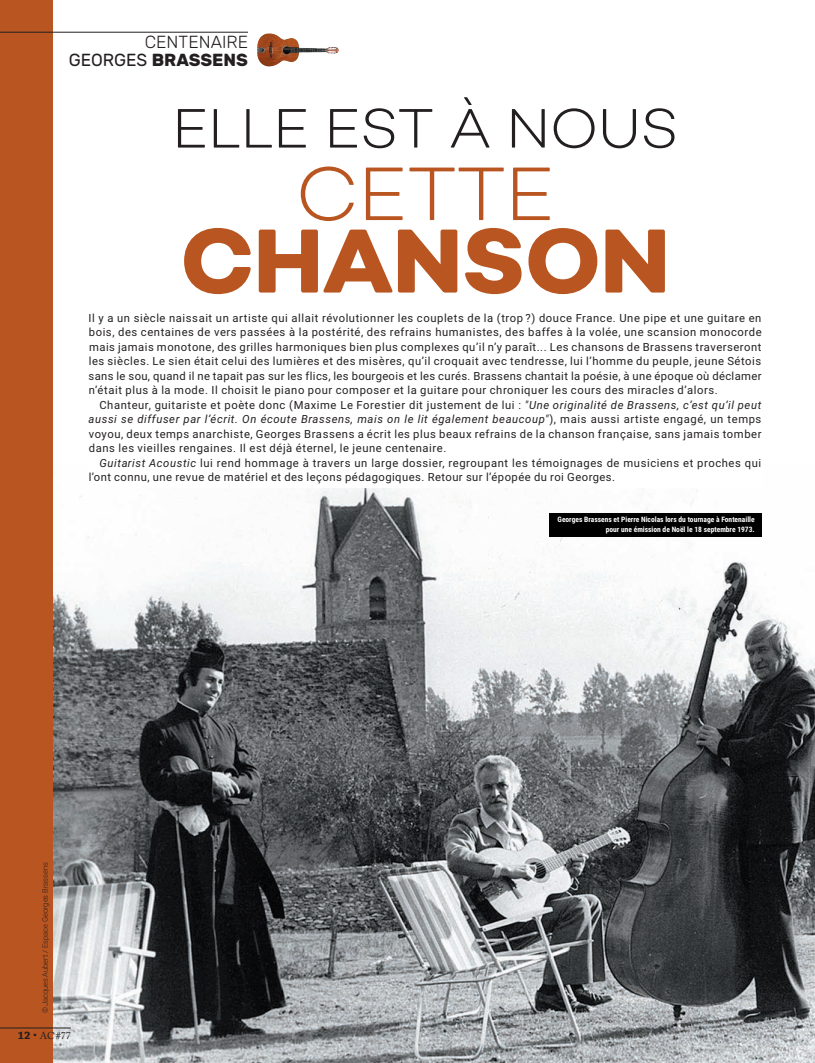
<style>
.page{position:relative;width:815px;height:1063px;background:#fff}
.page>*{position:absolute;margin:0;border:0;box-sizing:border-box;transform-origin:0 0}
.t1{font:800 90px "Nutmeg";letter-spacing:-.005em;color:#b95521}
.t2{font:300 75px "Nutmeg";letter-spacing:-.005em;color:#b95521}
.t3{font:300 55px "Nutmeg";letter-spacing:-.005em;color:#231f20}
.t4{font:300 17.5px/17.5px "Rubik";color:#231f20;text-align:right}
.t5{font:11.25px/14.5px "Roboto";letter-spacing:.05em;color:#231f20;text-align:justify}
.t6{font:10px "Adobe Caslon Pro";color:#231f20}
.t7{font:700 7.5px/9.9px "Roboto Condensed";color:#fff;text-align:right}
.t8{font:300 7.5px "Roboto";color:#231f20}
.s1{font-weight:400}
.s2{font-weight:700}
.s3{font-style:italic}
.s4{font-family:"Chaparral Pro";font-weight:700;font-size:11.25px}
.s5{font-size:11.25px}
</style>
<div class="page">
<img style="left:53px;top:488px;width:762px;height:575px">
<div style="left:0;top:0;width:53px;height:1063px;background:#b95521"></div>
<hr style="left:0;top:1028px;width:71px;height:1px;background:#231f20">
<div style="left:549px;top:514px;width:213px;height:23px;background:#000"></div>
<hr style="left:0;top:32px;width:248px;height:1px;background:#231f20">
<svg style="left:257px;top:33px;width:12px;height:12px"></svg>
<h3 class="t4" style="left:69px;top:34px;width:181px">CENTENAIRE<br><span class="s1">GEORGES</span> <span class="s2">BRASSENS</span></h3>
<h3 class="t3" style="left:172px;top:107px;width:507px">ELLE EST À NOUS</h3>
<h2 class="t2" style="left:296px;top:165px;width:261px">CETTE</h2>
<h1 class="t1" style="left:181px;top:226px;width:491px">CHANSON</h1>
<p class="t5" style="left:89px;top:310px;width:675px">Il y a un siècle naissait un artiste qui allait révolutionner les couplets de la (trop ?) douce France. Une pipe et une guitare en bois, des centaines de vers passées à la postérité, des refrains humanistes, des baffes à la volée, une scansion monocorde mais jamais monotone, des grilles harmoniques bien plus complexes qu’il n’y paraît... Les chansons de Brassens traverseront les siècles. Le sien était celui des lumières et des misères, qu’il croquait avec tendresse, lui l’homme du peuple, jeune Sétois sans le sou, quand il ne tapait pas sur les flics, les bourgeois et les curés. Brassens chantait la poésie, à une époque où déclamer n’était plus à la mode. Il choisit le piano pour composer et la guitare pour chroniquer les cours des miracles d’alors.</p>
<p class="t5" style="left:89px;top:397px;width:674px;text-indent:11px">Chanteur, guitariste et poète donc (Maxime Le Forestier dit justement de lui : <span class="s3">"Une originalité de Brassens, c’est qu’il peut aussi se diffuser par l’écrit. On écoute Brassens, mais on le lit également beaucoup"</span>), mais aussi artiste engagé, un temps voyou, deux temps anarchiste, Georges Brassens a écrit les plus beaux refrains de la chanson française, sans jamais tomber dans les vieilles rengaines. Il est déjà éternel, le jeune centenaire.</p>
<p class="t5" style="left:89px;top:455px;width:674px;text-indent:11px"><span class="s3">Guitarist Acoustic</span> lui rend hommage à travers un large dossier, regroupant les témoignages de musiciens et proches qui l’ont connu, une revue de matériel et des leçons pédagogiques. Retour sur l’épopée du roi Georges.</p>
<p class="t7" style="left:558px;top:515px;width:199px">Georges Brassens et Pierre Nicolas lors du tournage à Fontenaille pour une émission de Noël le 18 septembre 1973.</p>
<p class="t8" style="left:41px;top:1013px;width:152px;rotate:-90deg">© Jacques Aubert / Espace Georges Brassens</p>
<p class="t6" style="left:18px;top:1032px;width:55px"><span class="s4">12</span> <span class="s5">•</span> AC #77</p>
</div>
